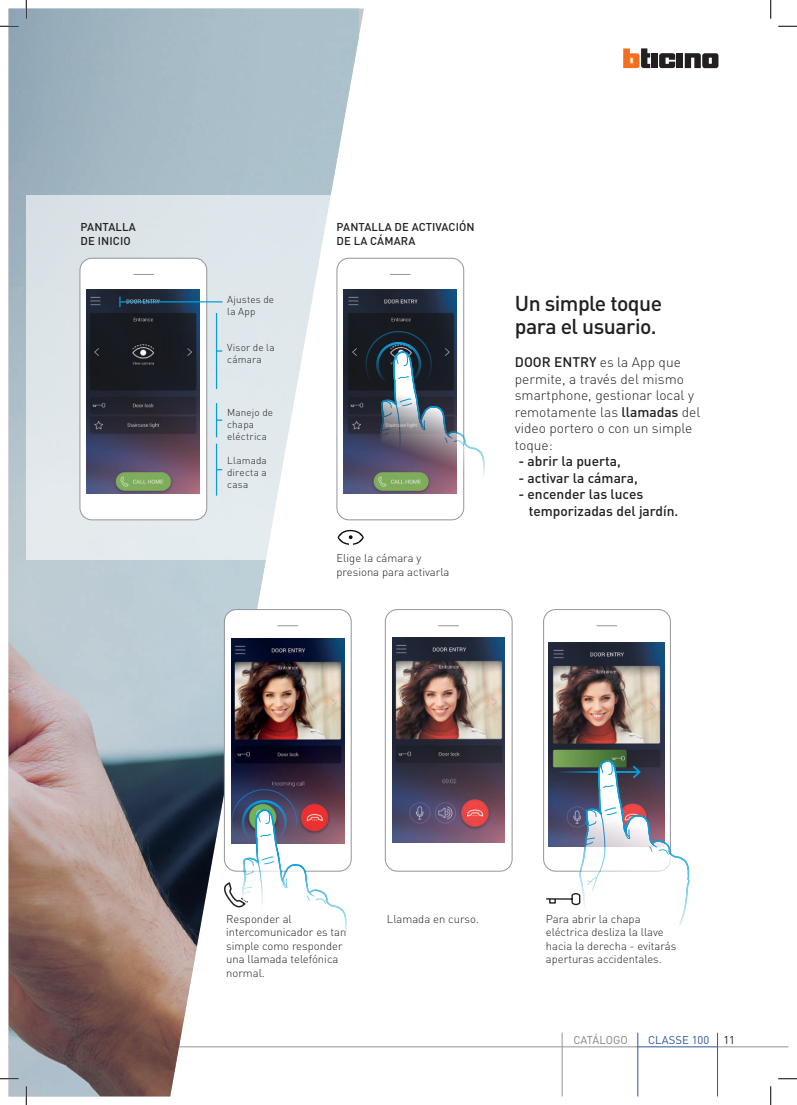
<style>
.page{position:relative;width:797px;height:1105px;background:#fff}
.page>*{position:absolute;margin:0;border:0;box-sizing:border-box;transform-origin:0 0}
.t1{font:500 21.25px/23.8px "DIN Pro";letter-spacing:-.025em;color:#231f20}
.t2{font:300 13.75px/16.5px "DIN Pro";color:#231f20}
.t3{font:500 13.75px/16.5px "DIN Pro";color:#231f20}
.t4{font:300 11.25px/13.5px "DIN Pro";color:#231f20}
.t5{font:500 11.25px/13.5px "DIN Pro";letter-spacing:.01em;color:#231f20}
.t6{font:11.25px "DIN Pro";letter-spacing:.01em;color:#2e5599}
.t7{font:11.25px "DIN Pro";color:#808285}
.t8{font:11.25px "DIN Pro";color:#231f20}
.t9{font:300 10px/12px "DIN Pro";letter-spacing:.015em;color:#231f20}
.s1{font-weight:500}
</style>
<div class="page">
<hr style="left:9px;top:1046px;width:628px;height:1px;background:#939598">
<hr style="left:717px;top:1033px;width:1px;height:63px;background:#2e5599">
<hr style="left:637px;top:1033px;width:1px;height:63px;background:#2e5599">
<hr style="left:637px;top:1046px;width:80px;height:1px;background:#2e5599">
<hr style="left:717px;top:1046px;width:71px;height:1px;background:#939598">
<hr style="left:562px;top:1033px;width:1px;height:63px;background:#939598">
<img style="left:9px;top:9px;width:350px;height:1087px">
<svg style="left:26px;top:195px;width:310px;height:365px;fill:#dfe8ec"></svg>
<div style="left:224px;top:609px;width:127px;height:262px;background:#fff;border-radius:12px"></div>
<div style="left:224px;top:609px;width:127px;height:262px;border:1px solid #939598;border-radius:12px"></div>
<img style="left:232px;top:639px;width:112px;height:148px">
<svg style="left:278px;top:625px;width:19px;height:1px"></svg>
<div style="left:337px;top:258px;width:127px;height:262px;background:#fff;border-radius:12px"></div>
<img style="left:343px;top:289px;width:113px;height:40px">
<svg style="left:390px;top:274px;width:20px;height:1px"></svg>
<div style="left:651px;top:53px;width:7px;height:15px;background:#231f20"></div>
<div style="left:676px;top:53px;width:7px;height:15px;background:#231f20"></div>
<svg style="left:623px;top:48px;width:27px;height:20px"></svg>
<svg style="left:659px;top:53px;width:16px;height:15px"></svg>
<svg style="left:684px;top:53px;width:34px;height:15px"></svg>
<div style="left:385px;top:609px;width:127px;height:262px;border:1px solid #939598;border-radius:12px"></div>
<img style="left:392px;top:638px;width:113px;height:205px">
<svg style="left:438px;top:625px;width:20px;height:1px"></svg>
<div style="left:543px;top:609px;width:127px;height:262px;border:1px solid #939598;border-radius:12px"></div>
<img style="left:549px;top:642px;width:115px;height:118px">
<svg style="left:597px;top:625px;width:20px;height:1px"></svg>
<div style="left:80px;top:258px;width:127px;height:262px;background:#fff;border-radius:12px"></div>
<div style="left:80px;top:258px;width:127px;height:262px;border:1px solid #939598;border-radius:12px"></div>
<img style="left:87px;top:289px;width:113px;height:205px">
<svg style="left:134px;top:274px;width:20px;height:1px"></svg>
<svg style="left:337px;top:329px;width:148px;height:218px"></svg>
<hr style="left:121px;top:301px;width:101px;height:1px;background:#069edb">
<svg style="left:119px;top:297px;width:2px;height:10px"></svg>
<hr style="left:216px;top:313px;width:1px;height:76px;background:#069edb">
<hr style="left:216px;top:444px;width:1px;height:52px;background:#069edb">
<hr style="left:216px;top:403px;width:1px;height:34px;background:#069edb">
<svg style="left:223px;top:787px;width:124px;height:218px"></svg>
<svg style="left:543px;top:760px;width:147px;height:165px"></svg>
<svg style="left:0;top:25px;width:19px;height:2px"></svg>
<svg style="left:778px;top:25px;width:19px;height:2px"></svg>
<svg style="left:0;top:1078px;width:19px;height:1px"></svg>
<svg style="left:778px;top:1078px;width:19px;height:1px"></svg>
<svg style="left:25px;top:0;width:2px;height:19px"></svg>
<svg style="left:25px;top:1086px;width:2px;height:19px"></svg>
<svg style="left:770px;top:0;width:1px;height:19px"></svg>
<svg style="left:770px;top:1086px;width:1px;height:19px"></svg>
<p class="t5" style="left:81px;top:220px;width:57px">PANTALLA<br>DE INICIO</p>
<p class="t9" style="left:227px;top:292px;width:48px">Ajustes de la App</p>
<p class="t9" style="left:227px;top:340px;width:49px">Visor de la cámara</p>
<p class="t9" style="left:227px;top:405px;width:47px">Manejo de chapa eléctrica</p>
<p class="t9" style="left:227px;top:453px;width:41px;text-align:justify">Llamada directa a casa</p>
<p class="t5" style="left:336px;top:220px;width:140px">PANTALLA DE ACTIVACIÓN<br>DE LA CÁMARA</p>
<p class="t4" style="left:336px;top:551px;width:114px">Elige la cámara y presiona para activarla</p>
<h1 class="t1" style="left:515px;top:290px;width:149px">Un simple toque para el usuario.</h1>
<p class="t2" style="left:515px;top:354px;width:187px"><span class="s1">DOOR ENTRY</span> es la App que permite, a través del mismo smartphone, gestionar local y remotamente las <span class="s1">llamadas</span> del video portero o con un simple toque:</p>
<p class="t3" style="left:518px;top:453px;width:104px">- abrir la puerta,</p>
<p class="t3" style="left:518px;top:469px;width:121px">- activar la cámara,</p>
<p class="t3" style="left:529px;top:486px;width:151px;text-indent:-10px">- encender las luces temporizadas del jardín.</p>
<p class="t4" style="left:226px;top:911px;width:122px">Responder al intercomunicador es tan simple como responder una llamada telefónica normal.</p>
<p class="t4" style="left:387px;top:911px;width:93px">Llamada en curso.</p>
<p class="t4" style="left:546px;top:911px;width:132px">Para abrir la chapa eléctrica desliza la llave hacia la derecha - evitarás aperturas accidentales.</p>
<p class="t7" style="left:573px;top:1032px;width:56px">CATÁLOGO</p>
<p class="t6" style="left:648px;top:1032px;width:63px">CLASSE 100</p>
<p class="t8" style="left:723px;top:1032px;width:13px">11</p>
</div>
